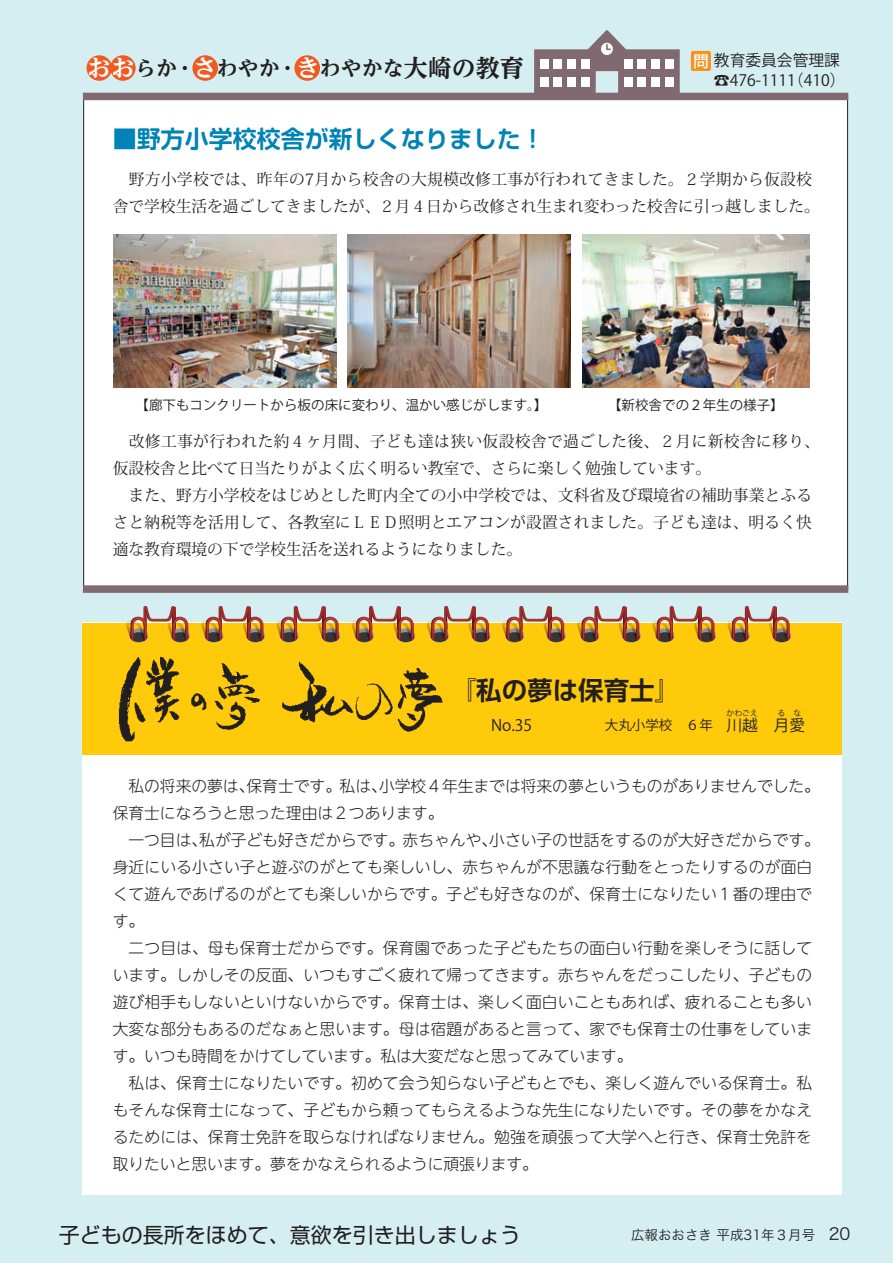
<style>
.page{position:relative;width:893px;height:1263px;background:#d5eef1}
.page>*{position:absolute;margin:0;border:0;box-sizing:border-box;transform-origin:0 0}
.カレンダー内容{font:700 25.5px "UD Shin Go Pr 6 De";color:#231f20}
.t1{font:700 24px "Soft Go Std De";color:#0083b6}
.t2{font:21px "Shin Go Pr 6";color:#231f20}
.t3{font:700 expanded 21px "UD Reimin Pr 6";color:#231f20}
.t4{font:300 15.75px/27px "UD Shin M Go Pr 6";color:#231f20}
.カレンダー内容-2{font:15.75px/27px "Koz Min Pro";color:#231f20}
.カレンダー内容-3{font:15.75px/27px "Koz Min Pro";letter-spacing:.025em;color:#231f20}
.カレンダー内容-4{font:15.75px "Koz Go Pro";color:#231f20}
.横組み{font:15.75px "Koz Go Pro";color:#231f20}
.横組み-2{font:13.5px "Koz Go Pro";color:#231f20}
.t5{font:13.5px "Hira Kaku Pro W3";color:#231f20}
.横組み-3{font:7.8px "Koz Go Pro";color:#231f20}
.s1{font-size:24px;color:#fff}
.s2{font-size:24px}
.s3{font-weight:500;color:#fff}
.s4{font-size:15.75px}
.s5{font-size:16.5px}
</style>
<div class="page">
<div style="left:83px;top:623px;width:759px;height:572px;background:#fff"></div>
<div style="left:83px;top:623px;width:759px;height:132px;background:#feca0a"></div>
<svg style="left:123px;top:605px;width:675px;height:38px"></svg>
<div style="left:84px;top:98px;width:764px;height:491px;background:#fff"></div>
<svg style="left:534px;top:30px;width:146px;height:63px"></svg>
<div style="left:624px;top:59px;width:9px;height:10px;background:#fff"></div>
<div style="left:624px;top:77px;width:9px;height:10px;background:#fff"></div>
<div style="left:638px;top:59px;width:8px;height:10px;background:#fff"></div>
<div style="left:638px;top:77px;width:8px;height:10px;background:#fff"></div>
<div style="left:652px;top:59px;width:8px;height:10px;background:#fff"></div>
<div style="left:652px;top:77px;width:8px;height:10px;background:#fff"></div>
<div style="left:665px;top:59px;width:9px;height:10px;background:#fff"></div>
<div style="left:665px;top:77px;width:9px;height:10px;background:#fff"></div>
<div style="left:581px;top:59px;width:9px;height:10px;background:#fff"></div>
<div style="left:581px;top:77px;width:9px;height:10px;background:#fff"></div>
<div style="left:568px;top:59px;width:8px;height:10px;background:#fff"></div>
<div style="left:568px;top:77px;width:8px;height:10px;background:#fff"></div>
<div style="left:554px;top:59px;width:8px;height:10px;background:#fff"></div>
<div style="left:554px;top:77px;width:8px;height:10px;background:#fff"></div>
<div style="left:540px;top:59px;width:9px;height:10px;background:#fff"></div>
<div style="left:540px;top:77px;width:9px;height:10px;background:#fff"></div>
<div style="left:83px;top:93px;width:765px;height:7px;background:#806970"></div>
<div style="left:83px;top:585px;width:765px;height:8px;background:#806970"></div>
<div style="left:294px;top:55px;width:26px;height:26px;background:#f15921;border-radius:50%"></div>
<div style="left:192px;top:55px;width:26px;height:26px;background:#f15921;border-radius:50%"></div>
<div style="left:110px;top:55px;width:26px;height:26px;background:#f15921;border-radius:50%"></div>
<div style="left:87px;top:55px;width:25px;height:26px;background:#f15921;border-radius:50%"></div>
<div style="left:691px;top:51px;width:20px;height:20px;background:#f7931d;border-radius:2px"></div>
<img style="left:118px;top:656px;width:325px;height:86px">
<img style="left:348px;top:235px;width:223px;height:153px">
<img style="left:113px;top:235px;width:223px;height:153px">
<img style="left:582px;top:235px;width:227px;height:153px">
<p class="t3" style="left:87px;top:51px;width:438px"><span class="s1">おお</span>らか・<span class="s1">さ</span>わやか・<span class="s1">き</span>わやかな<span class="s2">大崎の教育</span></p>
<p class="カレンダー内容-4" style="left:693px;top:50px;width:148px"><span class="s3">問</span>教育委員会管理課</p>
<p class="カレンダー内容-4" style="left:714px;top:70px;width:133px">☎476-1111（410）</p>
<p class="t1" style="left:113px;top:122px;width:433px">■野方小学校校舎が新しくなりました！</p>
<p class="カレンダー内容-2" style="left:113px;top:165px;width:709px">　野方小学校では、昨年の7月から校舎の大規模改修工事が行われてきました。２学期から仮設校舎で学校生活を過ごしてきましたが、２月４日から改修され生まれ変わった校舎に引っ越しました。</p>
<p class="横組み-2" style="left:136px;top:397px;width:413px">【廊下もコンクリートから板の床に変わり、温かい感じがします。】</p>
<p class="横組み-2" style="left:608px;top:397px;width:177px">【新校舎での２年生の様子】</p>
<p class="カレンダー内容-3" style="left:113px;top:427px;width:709px">　改修工事が行われた約４ヶ月間、子ども達は狭い仮設校舎で過ごした後、２月に新校舎に移り、仮設校舎と比べて日当たりがよく広く明るい教室で、さらに楽しく勉強しています。</p>
<p class="カレンダー内容-2" style="left:113px;top:481px;width:701px;text-align:justify">　また、野方小学校をはじめとした町内全ての小中学校では、文科省及び環境省の補助事業とふるさと納税等を活用して、各教室にＬＥＤ照明とエアコンが設置されました。子ども達は、明るく快適な教育環境の下で学校生活を送れるようになりました。</p>
<p class="カレンダー内容" style="left:451px;top:669px;width:231px">『私の夢は保育士』</p>
<p class="横組み-2" style="left:605px;top:716px;width:139px">大丸小学校　６年　<span class="s4">川</span></p>
<p class="横組み-3" style="left:726px;top:708px;width:33px">かわごえ</p>
<p class="横組み" style="left:742px;top:715px;width:17px">越</p>
<p class="横組み" style="left:774px;top:715px;width:33px">月愛</p>
<p class="横組み-3" style="left:778px;top:708px;width:9px">る</p>
<p class="横組み-3" style="left:793px;top:708px;width:9px">な</p>
<p class="カレンダー内容-4" style="left:491px;top:715px;width:43px">No.35</p>
<p class="t4" style="left:113px;top:771px;width:709px">　私の将来の夢は、保育士です。私は、小学校４年生までは将来の夢というものがありませんでした。保育士になろうと思った理由は２つあります。</p>
<p class="t4" style="left:113px;top:825px;width:709px">　一つ目は、私が子ども好きだからです。赤ちゃんや、小さい子の世話をするのが大好きだからです。身近にいる小さい子と遊ぶのがとても楽しいし、赤ちゃんが不思議な行動をとったりするのが面白くて遊んであげるのがとても楽しいからです。子ども好きなのが、保育士になりたい１番の理由です。</p>
<p class="t4" style="left:113px;top:933px;width:701px;text-align:justify">　二つ目は、母も保育士だからです。保育園であった子どもたちの面白い行動を楽しそうに話しています。しかしその反面、いつもすごく疲れて帰ってきます。赤ちゃんをだっこしたり、子どもの遊び相手もしないといけないからです。保育士は、楽しく面白いこともあれば、疲れることも多い大変な部分もあるのだなぁと思います。母は宿題があると言って、家でも保育士の仕事をしています。いつも時間をかけてしています。私は大変だなと思ってみています。</p>
<p class="t4" style="left:113px;top:1068px;width:701px;text-align:justify">　私は、保育士になりたいです。初めて会う知らない子どもとでも、楽しく遊んでいる保育士。私もそんな保育士になって、子どもから頼ってもらえるような先生になりたいです。その夢をかなえるためには、保育士免許を取らなければなりません。勉強を頑張って大学へと行き、保育士免許を取りたいと思います。夢をかなえられるように頑張ります。</p>
<p class="t2" style="left:59px;top:1218px;width:463px">子どもの長所をほめて、意欲を引き出しましょう</p>
<p class="t5" style="left:631px;top:1223px;width:221px">広報おおさき 平成31年３月号　<span class="s5">20</span></p>
</div>
